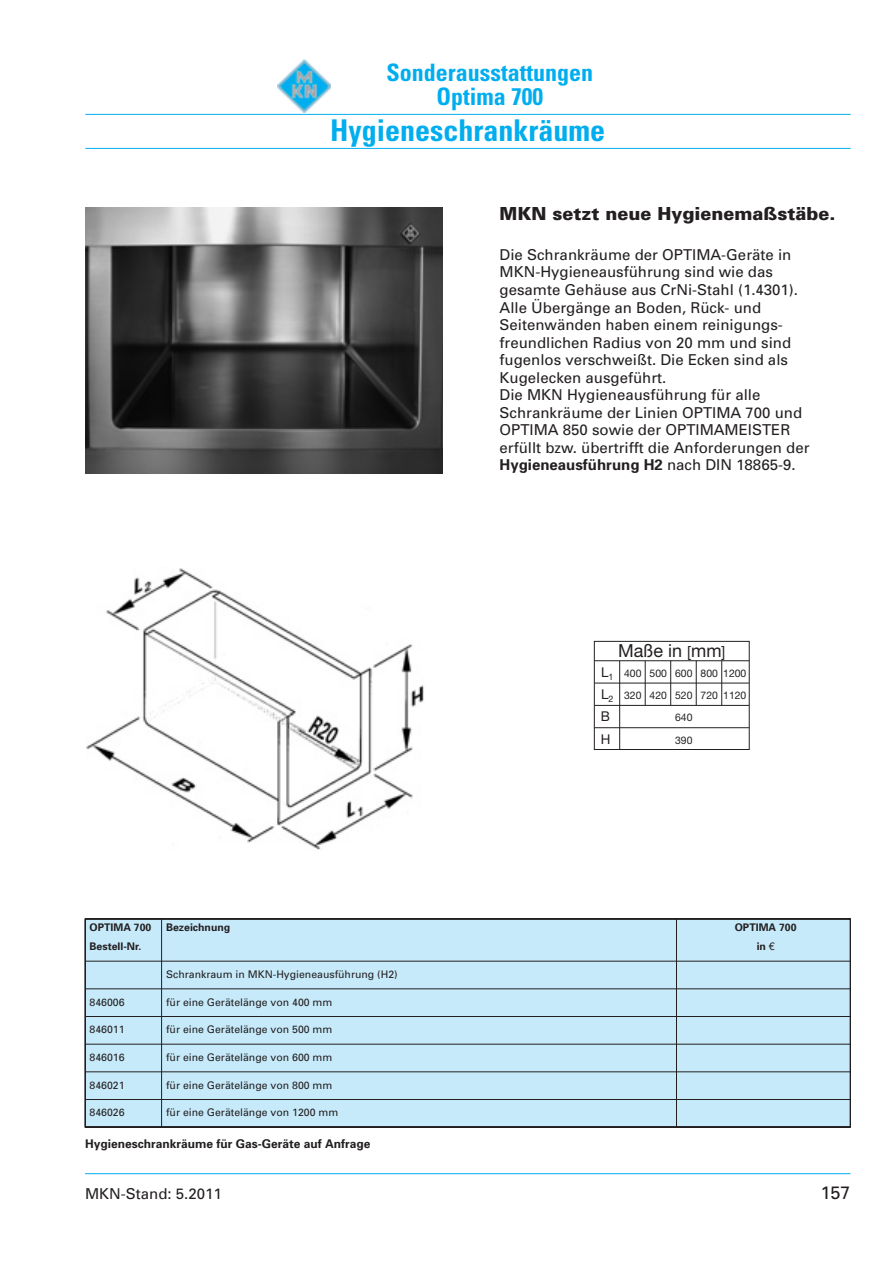
<style>
.page{position:relative;width:893px;height:1263px;background:#fff}
.page>*{position:absolute;margin:0;border:0;box-sizing:border-box;transform-origin:0 0}
.t1{font:700 condensed 30px "Univers";color:#00aeef}
.t2{font:700 condensed 24px/24px "Univers";color:#00aeef;text-align:center}
.t3{font:900 18px "Univers";color:#231f20}
.t4{font:18px "Helvetica Neue";color:#231f20}
.t5{font:18px "Univers";color:#231f20}
.t6{font:15px/17.5px "Univers";color:#231f20}
.t7{font:13.5px "Helvetica Neue";color:#231f20}
.t8{font:700 12px "Univers";color:#231f20}
.t9{font:10.5px "Univers";color:#231f20}
.t10{font:700 10.5px "Univers";color:#231f20}
.t11{font:10.5px/22.4px "Helvetica Neue";color:#231f20}
.s1{font-weight:700}
.s2{font-size:15px}
.s3{font-size:13.5px}
.s4{font-family:"LT Euro Money";font-weight:400}
</style>
<div class="page">
<div style="left:85px;top:919px;width:766px;height:208px;background:#c6eafa"></div>
<hr style="left:85px;top:961px;width:765px;height:1px;background:#231f20">
<hr style="left:85px;top:988px;width:765px;height:1px;background:#231f20">
<hr style="left:85px;top:1016px;width:765px;height:1px;background:#231f20">
<hr style="left:85px;top:1044px;width:765px;height:1px;background:#231f20">
<hr style="left:85px;top:1071px;width:765px;height:1px;background:#231f20">
<hr style="left:85px;top:1099px;width:765px;height:1px;background:#231f20">
<hr style="left:161px;top:919px;width:1px;height:208px;background:#231f20">
<hr style="left:676px;top:919px;width:1px;height:208px;background:#231f20">
<hr style="left:85px;top:1173px;width:765px;height:1px;background:#00aeef">
<img style="left:86px;top:568px;width:338px;height:282px">
<div style="left:594px;top:641px;width:155px;height:109px;border:1px solid #231f20"></div>
<hr style="left:594px;top:660px;width:155px;height:1px;background:#231f20">
<hr style="left:594px;top:683px;width:155px;height:1px;background:#231f20">
<hr style="left:594px;top:705px;width:155px;height:1px;background:#231f20">
<hr style="left:594px;top:727px;width:155px;height:1px;background:#231f20">
<hr style="left:619px;top:661px;width:1px;height:89px;background:#231f20">
<hr style="left:645px;top:661px;width:1px;height:44px;background:#231f20">
<hr style="left:670px;top:661px;width:1px;height:44px;background:#231f20">
<hr style="left:696px;top:661px;width:1px;height:44px;background:#231f20">
<hr style="left:721px;top:661px;width:1px;height:44px;background:#231f20">
<hr style="left:85px;top:114px;width:766px;height:1px;background:#00aeef">
<hr style="left:85px;top:148px;width:766px;height:1px;background:#00aeef">
<img style="left:277px;top:59px;width:53px;height:53px">
<img style="left:85px;top:207px;width:357px;height:266px">
<h2 class="t2" style="left:387px;top:63px;width:208px">Sonderausstattungen<br>Optima 700</h2>
<h1 class="t1" style="left:330px;top:120px;width:276px">Hygieneschrankräume</h1>
<p class="t3" style="left:500px;top:207px;width:337px">MKN setzt neue Hygienemaßstäbe.</p>
<p class="t6" style="left:500px;top:247px;width:311px">Die Schrankräume der OPTIMA-Geräte in MKN-Hygieneausführung sind wie das gesamte Gehäuse aus CrNi-Stahl (1.4301).<br>Alle Übergänge an Boden, Rück- und Seitenwänden haben einem reinigungs&shy;freundlichen Radius von 20 mm und sind fugenlos verschweißt. Die Ecken sind als Kugelecken ausgeführt.<br>Die MKN Hygieneausführung für alle Schrankräume der Linien OPTIMA 700 und OPTIMA 850 sowie der OPTIMAMEISTER erfüllt bzw. übertrifft die Anforderungen der <span class="s1">Hygieneausführung H2</span> nach DIN 18865-9.</p>
<p class="t4" style="left:618px;top:644px;width:109px">Maße in <span class="s2">[</span>mm<span class="s2">]</span></p>
<p class="t11" style="left:601px;top:663px;width:147px"><span class="s3">L</span><sub>1</sub> 400 500 600 800 1200<br><span class="s3">L</span><sub>2</sub> 320 420 520 720 1120</p>
<p class="t7" style="left:601px;top:712px;width:11px">B</p>
<p class="t11" style="left:675px;top:707px;width:19px">640</p>
<p class="t7" style="left:601px;top:734px;width:11px">H</p>
<p class="t11" style="left:675px;top:730px;width:19px">390</p>
<p class="t10" style="left:90px;top:923px;width:63px">OPTIMA 700</p>
<p class="t10" style="left:166px;top:923px;width:66px">Bezeichnung</p>
<p class="t10" style="left:735px;top:923px;width:63px">OPTIMA 700</p>
<p class="t10" style="left:90px;top:943px;width:53px">Bestell-Nr.</p>
<p class="t10" style="left:757px;top:943px;width:20px">in <span class="s4">5</span></p>
<p class="t9" style="left:166px;top:970px;width:233px">Schrankraum in MKN-Hygieneausführung (H2)</p>
<p class="t9" style="left:90px;top:998px;width:37px">846006</p>
<p class="t9" style="left:166px;top:998px;width:168px">für eine Gerätelänge von 400 mm</p>
<p class="t9" style="left:90px;top:1026px;width:37px">846011</p>
<p class="t9" style="left:166px;top:1026px;width:168px">für eine Gerätelänge von 500 mm</p>
<p class="t9" style="left:90px;top:1053px;width:37px">846016</p>
<p class="t9" style="left:166px;top:1053px;width:168px">für eine Gerätelänge von 600 mm</p>
<p class="t9" style="left:90px;top:1081px;width:37px">846021</p>
<p class="t9" style="left:166px;top:1081px;width:168px">für eine Gerätelänge von 800 mm</p>
<p class="t9" style="left:90px;top:1109px;width:37px">846026</p>
<p class="t9" style="left:166px;top:1109px;width:174px">für eine Gerätelänge von 1200 mm</p>
<p class="t8" style="left:85px;top:1139px;width:287px">Hygieneschrankräume für Gas-Geräte auf Anfrage</p>
<p class="t6" style="left:85px;top:1187px;width:138px">MKN-Stand: 5.2011</p>
<p class="t5" style="left:820px;top:1186px;width:32px">157</p>
</div>
